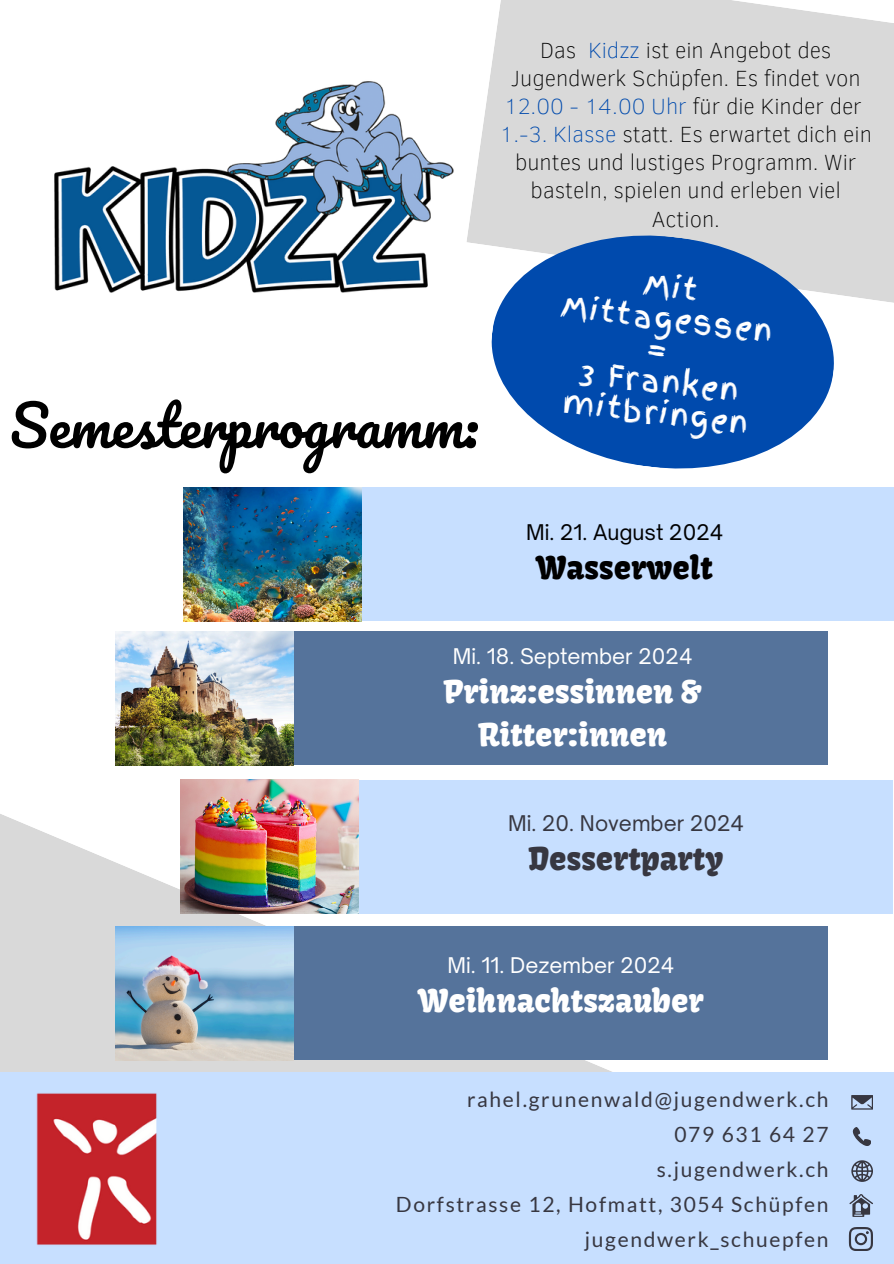
<style>
.page{position:relative;width:894px;height:1264px;background:#fff}
.page>*{position:absolute;margin:0;border:0;box-sizing:border-box;transform-origin:0 0}
.t1{font:55.65px "Pacifico";color:#000}
.t2{font:31.2px/42.8px "Kavoon";color:#fff;text-align:center}
.t3{font:31.2px "Kavoon";color:#373741}
.t4{font:31.2px "Kavoon";color:#000}
.t5{font:30px/31.5px "Finger Paint";color:#fff;text-align:center}
.t6{font:100 22.5px/28.2px "Clear Sans";color:#000;text-align:center}
.t7{font:21px "Lato";letter-spacing:.08em;color:#373741}
.t8{font:20.7px "Open Sauce One";color:#fff}
.t9{font:20.7px "Open Sauce One";color:#373741}
.t10{font:20.7px "Open Sauce One";color:#000}
.s1{color:#004aad}
</style>
<div class="page">
<div style="left:361px;top:487px;width:532px;height:134px;background:#c7dfff"></div>
<svg style="left:467px;top:0;width:426px;height:303px;background:#dbdbdb"></svg>
<div style="left:293px;top:631px;width:535px;height:134px;background:#55739b"></div>
<svg style="left:0;top:814px;width:628px;height:258px;fill:#d9d9d9"></svg>
<div style="left:0;top:1072px;width:893px;height:191px;background:#c7dfff"></div>
<img style="left:36px;top:1093px;width:121px;height:152px">
<svg style="left:851px;top:1095px;width:21px;height:14px"></svg>
<svg style="left:852px;top:1127px;width:18px;height:18px"></svg>
<svg style="left:849px;top:1194px;width:23px;height:22px"></svg>
<svg style="left:851px;top:1160px;width:21px;height:21px"></svg>
<svg style="left:848px;top:1227px;width:24px;height:23px"></svg>
<img style="left:54px;top:81px;width:400px;height:212px">
<div style="left:358px;top:780px;width:535px;height:134px;background:#c7dfff"></div>
<svg style="left:484px;top:226px;width:356px;height:243px;fill:#004aad"></svg>
<div style="left:293px;top:925px;width:535px;height:134px;background:#55739b"></div>
<img style="left:183px;top:487px;width:178px;height:134px">
<img style="left:115px;top:631px;width:178px;height:134px">
<img style="left:180px;top:780px;width:178px;height:133px">
<img style="left:115px;top:926px;width:178px;height:134px">
<p class="t1" style="left:10px;top:396px;width:470px">Semesterprogramm:</p>
<p class="t6" style="left:504px;top:35px;width:359px">Das <span class="s1">Kidzz</span> ist ein Angebot des<br>Jugendwerk Schüpfen. Es findet von<br><span class="s1">12.00 - 14.00 Uhr</span> für die Kinder der</p>
<p class="t6" style="left:499px;top:119px;width:373px"><span class="s1">1.-3. Klasse</span> statt. Es erwartet dich ein buntes und lustiges Programm. Wir basteln, spielen und erleben viel<br>Action.</p>
<p class="t5" style="left:566px;top:259px;width:214px;rotate:7deg">Mit<br>Mittagessen =</p>
<p class="t5" style="left:565px;top:386px;width:187px;rotate:7deg">mitbringen</p>
<p class="t5" style="left:581px;top:356px;width:161px;rotate:7deg">3 Franken</p>
<h2 class="t10" style="left:526px;top:519px;width:198px">Mi. 21. August 2024</h2>
<p class="t4" style="left:536px;top:548px;width:178px">Wasserwelt</p>
<p class="t8" style="left:453px;top:643px;width:241px">Mi. 18. September 2024</p>
<p class="t2" style="left:443px;top:670px;width:260px">Prinz:essinnen &amp;<br>Ritter:innen</p>
<p class="t9" style="left:508px;top:810px;width:237px">Mi. 20. November 2024</p>
<p class="t3" style="left:528px;top:839px;width:196px">Dessertparty</p>
<p class="t8" style="left:447px;top:952px;width:228px">Mi. 11. Dezember 2024</p>
<p class="t2" style="left:418px;top:979px;width:286px">Weihnachtszauber</p>
<p class="t7" style="left:467px;top:1086px;width:363px">rahel.grunenwald@jugendwerk.ch</p>
<p class="t7" style="left:674px;top:1121px;width:156px">079 631 64 27</p>
<p class="t7" style="left:656px;top:1156px;width:173px">s.jugendwerk.ch</p>
<p class="t7" style="left:396px;top:1191px;width:434px">Dorfstrasse 12, Hofmatt, 3054 Schüpfen</p>
<p class="t7" style="left:584px;top:1226px;width:245px">jugendwerk_schuepfen</p>
</div>
